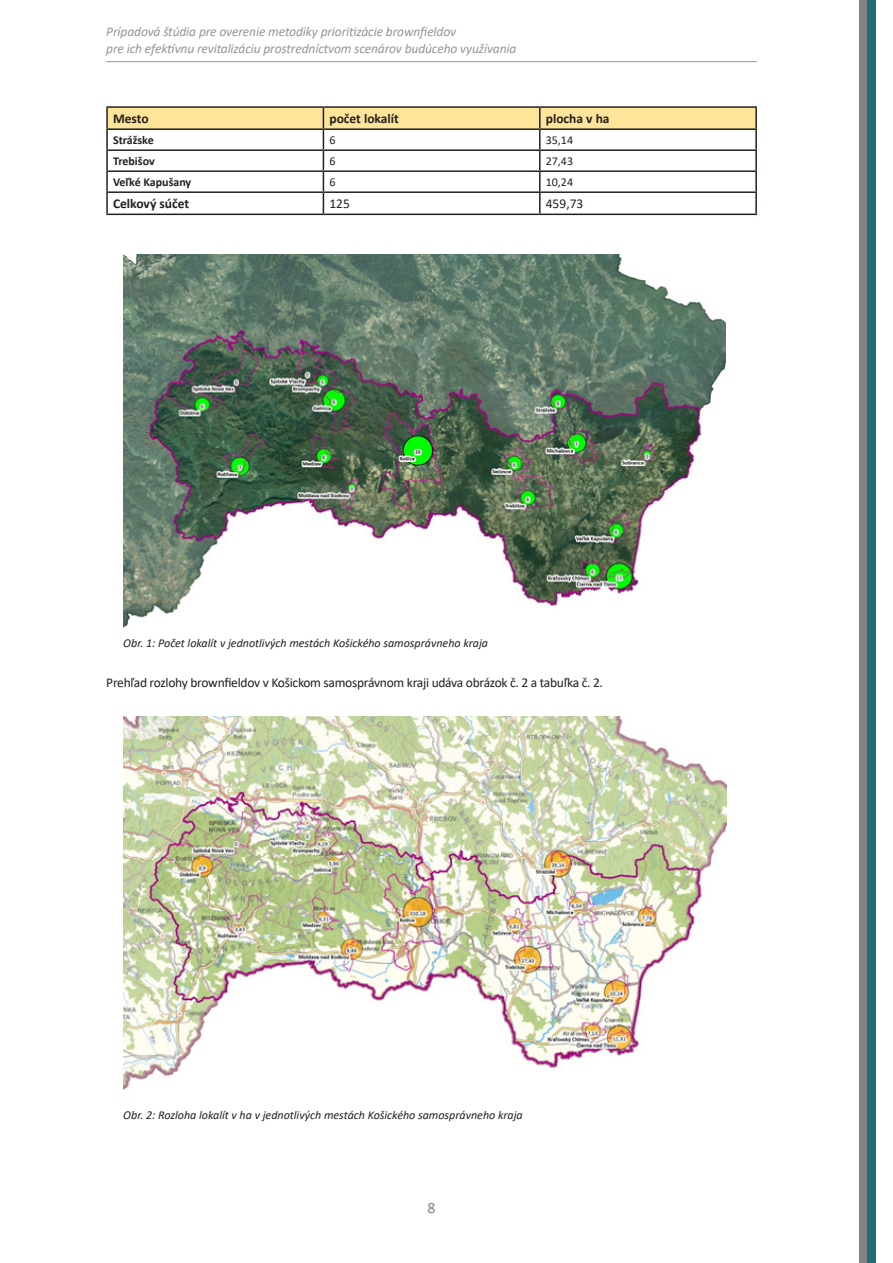
<style>
.page{position:relative;width:893px;height:1263px;background:#fff}
.page>*{position:absolute;margin:0;border:0;box-sizing:border-box;transform-origin:0 0}
.t1{font:15.75px "Calibri";color:#808285}
.t2{font:italic 13.5px/16.2px "Calibri";letter-spacing:-.01em;color:#939598}
.t3{font:13.5px "Calibri";letter-spacing:-.02em;color:#231f20}
.t4{font:700 13.5px "Calibri";color:#231f20}
.t5{font:italic 12px "Calibri";color:#231f20}
.t6{font:700 12px "Calibri";color:#231f20}
.t7{font:12px "Calibri";color:#231f20}
</style>
<div class="page">
<hr style="left:106px;top:61px;width:651px;height:1px;background:#939598">
<div style="left:107px;top:107px;width:650px;height:22px;background:#ffe599"></div>
<div style="left:859px;top:0;width:9px;height:1263px;background:#808285"></div>
<div style="left:868px;top:0;width:8px;height:1263px;background:#256b76"></div>
<hr style="left:106px;top:106px;width:217px;height:2px;background:#231f20">
<hr style="left:106px;top:108px;width:2px;height:20px;background:#231f20">
<hr style="left:323px;top:106px;width:217px;height:2px;background:#231f20">
<hr style="left:540px;top:106px;width:217px;height:2px;background:#231f20">
<hr style="left:755px;top:108px;width:2px;height:20px;background:#231f20">
<hr style="left:106px;top:128px;width:217px;height:2px;background:#231f20">
<hr style="left:323px;top:128px;width:217px;height:2px;background:#231f20">
<hr style="left:540px;top:128px;width:217px;height:2px;background:#231f20">
<hr style="left:106px;top:149px;width:217px;height:2px;background:#231f20">
<hr style="left:323px;top:149px;width:217px;height:2px;background:#231f20">
<hr style="left:540px;top:149px;width:217px;height:2px;background:#231f20">
<hr style="left:106px;top:170px;width:217px;height:2px;background:#231f20">
<svg style="left:106px;top:130px;width:2px;height:61px"></svg>
<hr style="left:323px;top:170px;width:217px;height:2px;background:#231f20">
<hr style="left:540px;top:170px;width:217px;height:2px;background:#231f20">
<svg style="left:755px;top:130px;width:2px;height:61px"></svg>
<hr style="left:106px;top:191px;width:217px;height:2px;background:#231f20">
<hr style="left:106px;top:193px;width:2px;height:21px;background:#231f20">
<hr style="left:323px;top:191px;width:217px;height:2px;background:#231f20">
<svg style="left:323px;top:108px;width:1px;height:106px"></svg>
<hr style="left:540px;top:191px;width:217px;height:2px;background:#231f20">
<svg style="left:539px;top:108px;width:1px;height:106px"></svg>
<hr style="left:755px;top:193px;width:2px;height:21px;background:#231f20">
<hr style="left:106px;top:214px;width:217px;height:1px;background:#231f20">
<hr style="left:323px;top:214px;width:217px;height:1px;background:#231f20">
<hr style="left:540px;top:214px;width:217px;height:1px;background:#231f20">
<img style="left:124px;top:255px;width:602px;height:372px">
<img style="left:124px;top:716px;width:602px;height:374px">
<p class="t2" style="left:106px;top:23px;width:412px">Prípadová štúdia pre overenie metodiky prioritizácie brownfieldov<br>pre ich efektívnu revitalizáciu prostredníctvom scenárov budúceho využívania</p>
<p class="t4" style="left:113px;top:109px;width:37px">Mesto</p>
<p class="t4" style="left:329px;top:109px;width:71px">počet lokalít</p>
<p class="t4" style="left:546px;top:109px;width:65px">plocha v ha</p>
<p class="t6" style="left:113px;top:132px;width:42px">Strážske</p>
<p class="t7" style="left:329px;top:132px;width:8px">6</p>
<p class="t7" style="left:546px;top:132px;width:29px">35,14</p>
<p class="t6" style="left:113px;top:153px;width:43px">Trebišov</p>
<p class="t7" style="left:329px;top:153px;width:8px">6</p>
<p class="t7" style="left:546px;top:153px;width:29px">27,43</p>
<p class="t6" style="left:113px;top:174px;width:80px">Veľké Kapušany</p>
<p class="t7" style="left:329px;top:174px;width:8px">6</p>
<p class="t7" style="left:546px;top:174px;width:29px">10,24</p>
<p class="t4" style="left:113px;top:194px;width:78px">Celkový súčet</p>
<p class="t3" style="left:329px;top:194px;width:22px">125</p>
<p class="t3" style="left:546px;top:194px;width:39px">459,73</p>
<p class="t5" style="left:123px;top:634px;width:366px">Obr. 1: Počet lokalít v jednotlivých mestách Košického samosprávneho kraja</p>
<p class="t3" style="left:106px;top:673px;width:498px">Prehľad rozlohy brownfieldov v Košickom samosprávnom kraji udáva obrázok č. 2 a tabuľka č. 2.</p>
<p class="t5" style="left:123px;top:1106px;width:401px">Obr. 2: Rozloha lokalít v ha v jednotlivých mestách Košického samosprávneho kraja</p>
<h1 class="t1" style="left:428px;top:1197px;width:9px">8</h1>
</div>
